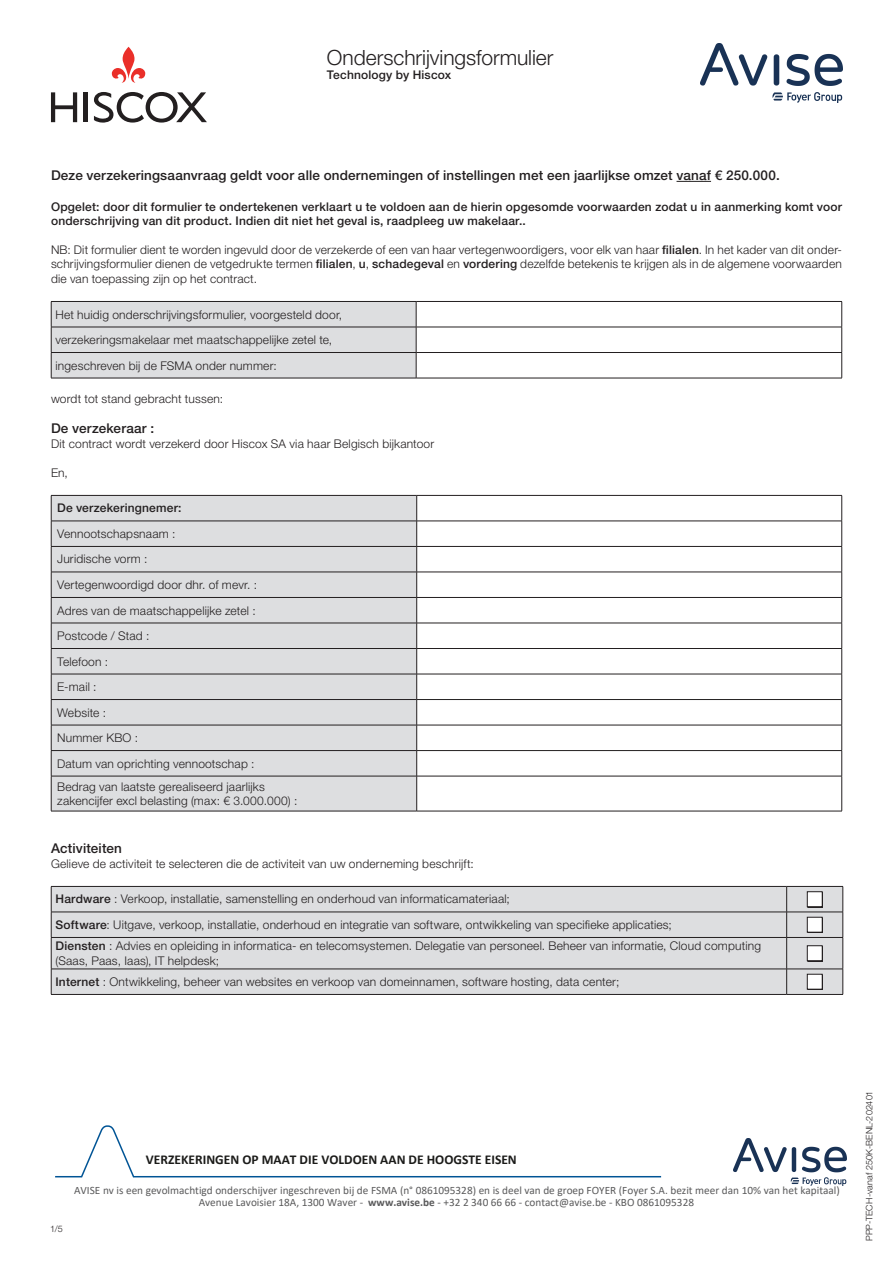
<style>
.page{position:relative;width:893px;height:1263px;background:#fff}
.page>*{position:absolute;margin:0;border:0;box-sizing:border-box;transform-origin:0 0}
.t1{font:300 21px "Helvetica Neue LT Std";letter-spacing:-.005em;color:#231f20}
.t2{font:500 13.5px "Helvetica Neue LT Std";letter-spacing:.01em;color:#231f20}
.t3{font:700 13.5px "Calibri";color:#1b1b19}
.t4{font:300 12px/25.5px "Helvetica Neue LT Std";letter-spacing:.015em;color:#231f20}
.t5{font:500 12px/14.4px "Helvetica Neue LT Std";letter-spacing:.015em;color:#231f20}
.t6{font:11.25px/11.4px "Calibri";color:#5a5a5b}
.t7{font:300 9px "Helvetica Neue LT Std";letter-spacing:.015em;color:#231f20}
.s1{font-weight:500}
.s2{font-weight:700}
</style>
<div class="page">
<hr style="left:676px;top:181px;width:35px;height:1px;background:#231f20">
<hr style="left:51px;top:378px;width:365px;height:1px;background:#231f20">
<hr style="left:416px;top:378px;width:426px;height:1px;background:#231f20">
<svg style="left:51px;top:301px;width:791px;height:77px"></svg>
<hr style="left:51px;top:327px;width:365px;height:1px;background:#231f20">
<hr style="left:416px;top:327px;width:426px;height:1px;background:#231f20">
<div style="left:52px;top:496px;width:364px;height:315px;background:#dddee0"></div>
<hr style="left:51px;top:495px;width:366px;height:1px;background:#231f20">
<hr style="left:417px;top:495px;width:425px;height:1px;background:#231f20">
<hr style="left:51px;top:521px;width:366px;height:1px;background:#231f20">
<hr style="left:417px;top:521px;width:425px;height:1px;background:#231f20">
<hr style="left:51px;top:546px;width:366px;height:1px;background:#231f20">
<hr style="left:417px;top:546px;width:425px;height:1px;background:#231f20">
<hr style="left:51px;top:572px;width:366px;height:1px;background:#231f20">
<hr style="left:417px;top:572px;width:425px;height:1px;background:#231f20">
<hr style="left:51px;top:597px;width:366px;height:1px;background:#231f20">
<hr style="left:417px;top:597px;width:425px;height:1px;background:#231f20">
<hr style="left:51px;top:623px;width:366px;height:1px;background:#231f20">
<hr style="left:417px;top:623px;width:425px;height:1px;background:#231f20">
<hr style="left:51px;top:648px;width:366px;height:1px;background:#231f20">
<hr style="left:417px;top:648px;width:425px;height:1px;background:#231f20">
<hr style="left:51px;top:674px;width:366px;height:1px;background:#231f20">
<hr style="left:417px;top:674px;width:425px;height:1px;background:#231f20">
<hr style="left:51px;top:699px;width:366px;height:1px;background:#231f20">
<hr style="left:417px;top:699px;width:425px;height:1px;background:#231f20">
<hr style="left:51px;top:725px;width:366px;height:1px;background:#231f20">
<hr style="left:417px;top:725px;width:425px;height:1px;background:#231f20">
<hr style="left:51px;top:750px;width:366px;height:1px;background:#231f20">
<svg style="left:51px;top:496px;width:1px;height:280px"></svg>
<hr style="left:417px;top:750px;width:425px;height:1px;background:#231f20">
<svg style="left:416px;top:496px;width:1px;height:280px"></svg>
<svg style="left:841px;top:496px;width:1px;height:280px"></svg>
<hr style="left:51px;top:776px;width:366px;height:1px;background:#231f20">
<hr style="left:51px;top:776px;width:1px;height:35px;background:#231f20">
<hr style="left:417px;top:776px;width:425px;height:1px;background:#231f20">
<hr style="left:416px;top:776px;width:1px;height:35px;background:#231f20">
<hr style="left:841px;top:776px;width:1px;height:35px;background:#231f20">
<hr style="left:51px;top:811px;width:366px;height:1px;background:#231f20">
<hr style="left:417px;top:811px;width:425px;height:1px;background:#231f20">
<div style="left:52px;top:887px;width:791px;height:107px;background:#dddee0"></div>
<hr style="left:51px;top:886px;width:736px;height:1px;background:#231f20">
<hr style="left:787px;top:886px;width:56px;height:1px;background:#231f20">
<hr style="left:51px;top:912px;width:736px;height:1px;background:#231f20">
<svg style="left:51px;top:887px;width:1px;height:50px"></svg>
<hr style="left:787px;top:912px;width:56px;height:1px;background:#231f20">
<svg style="left:786px;top:887px;width:1px;height:50px"></svg>
<svg style="left:843px;top:887px;width:1px;height:50px"></svg>
<hr style="left:51px;top:937px;width:736px;height:1px;background:#231f20">
<hr style="left:51px;top:938px;width:1px;height:31px;background:#231f20">
<hr style="left:787px;top:937px;width:56px;height:1px;background:#231f20">
<hr style="left:786px;top:938px;width:1px;height:31px;background:#231f20">
<hr style="left:843px;top:938px;width:1px;height:31px;background:#231f20">
<hr style="left:51px;top:969px;width:736px;height:1px;background:#231f20">
<svg style="left:51px;top:969px;width:1px;height:25px"></svg>
<hr style="left:787px;top:969px;width:56px;height:1px;background:#231f20">
<svg style="left:786px;top:969px;width:1px;height:25px"></svg>
<svg style="left:843px;top:969px;width:1px;height:25px"></svg>
<hr style="left:51px;top:994px;width:736px;height:1px;background:#231f20">
<hr style="left:787px;top:994px;width:56px;height:1px;background:#231f20">
<div style="left:808px;top:892px;width:15px;height:15px;background:#231f20"></div>
<div style="left:807px;top:892px;width:15px;height:15px;background:#fff"></div>
<div style="left:807px;top:891px;width:15px;height:16px;border:1px solid #231f20"></div>
<div style="left:808px;top:917px;width:15px;height:16px;background:#231f20"></div>
<div style="left:807px;top:917px;width:15px;height:15px;background:#fff"></div>
<div style="left:807px;top:917px;width:15px;height:15px;border:1px solid #231f20"></div>
<div style="left:808px;top:946px;width:15px;height:15px;background:#231f20"></div>
<div style="left:807px;top:946px;width:15px;height:15px;background:#fff"></div>
<div style="left:807px;top:945px;width:15px;height:16px;border:1px solid #231f20"></div>
<div style="left:808px;top:974px;width:15px;height:16px;background:#231f20"></div>
<div style="left:807px;top:974px;width:15px;height:15px;background:#fff"></div>
<div style="left:807px;top:974px;width:15px;height:15px;border:1px solid #231f20"></div>
<svg style="left:112px;top:47px;width:33px;height:36px"></svg>
<hr style="left:84px;top:92px;width:4px;height:30px;background:#231f20">
<svg style="left:51px;top:92px;width:26px;height:30px"></svg>
<svg style="left:94px;top:92px;width:113px;height:31px"></svg>
<img style="left:700px;top:44px;width:142px;height:59px">
<svg style="left:55px;top:1125px;width:607px;height:53px"></svg>
<img style="left:733px;top:1138px;width:114px;height:47px">
<h1 class="t1" style="left:327px;top:45px;width:228px">Onderschrijvingsformulier</h1>
<p class="t5" style="left:327px;top:68px;width:126px">Technology by Hiscox</p>
<p class="t2" style="left:51px;top:167px;width:730px">Deze verzekeringsaanvraag geldt voor alle ondernemingen of instellingen met een jaarlijkse omzet vanaf € 250.000.</p>
<p class="t5" style="left:51px;top:199px;width:792px">Opgelet: door dit formulier te ondertekenen verklaart u te voldoen aan de hierin opgesomde voorwaarden zodat u in aanmerking komt voor onderschrijving van dit product. Indien dit niet het geval is, raadpleeg uw makelaar..</p>
<p class="t4" style="left:51px;top:242px;width:792px;line-height:14.4px;text-align:justify">NB: Dit formulier dient te worden ingevuld door de verzekerde of een van haar vertegenwoordigers, voor elk van haar <span class="s1">filialen</span>. In het kader van dit onder&shy;schrijvingsformulier dienen de vetgedrukte termen <span class="s1">filialen</span>, <span class="s1">u</span>, <span class="s1">schadegeval</span> en <span class="s1">vordering</span> dezelfde betekenis te krijgen als in de algemene voorwaarden die van toepassing zijn op het contract.</p>
<p class="t4" style="left:55px;top:301px;width:288px">Het huidig onderschrijvingsformulier, voorgesteld door, verzekeringsmakelaar met maatschappelijke zetel te, ingeschreven bij de FSMA onder nummer:</p>
<p class="t4" style="left:51px;top:385px;width:174px">wordt tot stand gebracht tussen:</p>
<p class="t2" style="left:51px;top:420px;width:105px">De verzekeraar :</p>
<p class="t4" style="left:51px;top:430px;width:385px">Dit contract wordt verzekerd door Hiscox SA via haar Belgisch bijkantoor</p>
<p class="t4" style="left:51px;top:459px;width:18px">En,</p>
<p class="t5" style="left:57px;top:501px;width:126px">De verzekeringnemer:</p>
<p class="t4" style="left:57px;top:521px;width:201px">Vennootschapsnaam :<br>Juridische vorm :<br>Vertegenwoordigd door dhr. of mevr. :<br>Adres van de maatschappelijke zetel :<br>Postcode / Stad :<br>Telefoon :<br>E-mail :<br>Website :<br>Nummer KBO :<br>Datum van oprichting vennootschap :</p>
<p class="t4" style="left:57px;top:779px;width:242px;line-height:14.4px">Bedrag van laatste gerealiseerd jaarlijks zakencijfer excl belasting (max: € 3.000.000) :</p>
<p class="t2" style="left:51px;top:840px;width:72px">Activiteiten</p>
<p class="t4" style="left:51px;top:850px;width:424px">Gelieve de activiteit te selecteren die de activiteit van uw onderneming beschrijft:</p>
<p class="t4" style="left:55px;top:886px;width:618px"><span class="s1">Hardware</span> : Verkoop, installatie, samenstelling en onderhoud van informaticamateriaal;<br><span class="s1">Software</span>: Uitgave, verkoop, installatie, onderhoud en integratie van software, ontwikkeling van specifieke applicaties;</p>
<p class="t4" style="left:55px;top:938px;width:707px;line-height:14.4px"><span class="s1">Diensten</span> : Advies en opleiding in informatica- en telecomsystemen. Delegatie van personeel. Beheer van informatie, Cloud computing (Saas, Paas, Iaas), IT helpdesk;</p>
<p class="t4" style="left:55px;top:969px;width:565px"><span class="s1">Internet</span> : Ontwikkeling, beheer van websites en verkoop van domeinnamen, software hosting, data center;</p>
<p class="t7" style="left:50px;top:1223px;width:14px">1/5</p>
<p class="t3" style="left:146px;top:1150px;width:372px">VERZEKERINGEN OP MAAT DIE VOLDOEN AAN DE HOOGSTE EISEN</p>
<p class="t6" style="left:199px;top:1184px;width:643px;text-indent:-125px">AVISE nv is een gevolmachtigd onderschijver ingeschreven bij de FSMA (n° 0861095328) en is deel van de groep FOYER (Foyer S.A. bezit meer dan 10% van het kapitaal)<br>Avenue Lavoisier 18A, 1300 Waver - <span class="s2">www.avise.be</span> - +32 2 340 66 66 - contact@avise.be - KBO 0861095328</p>
<p class="t7" style="left:864px;top:1241px;width:152px;rotate:-90deg">PPP-TECH-vanaf 250K-BENL-202401</p>
</div>
